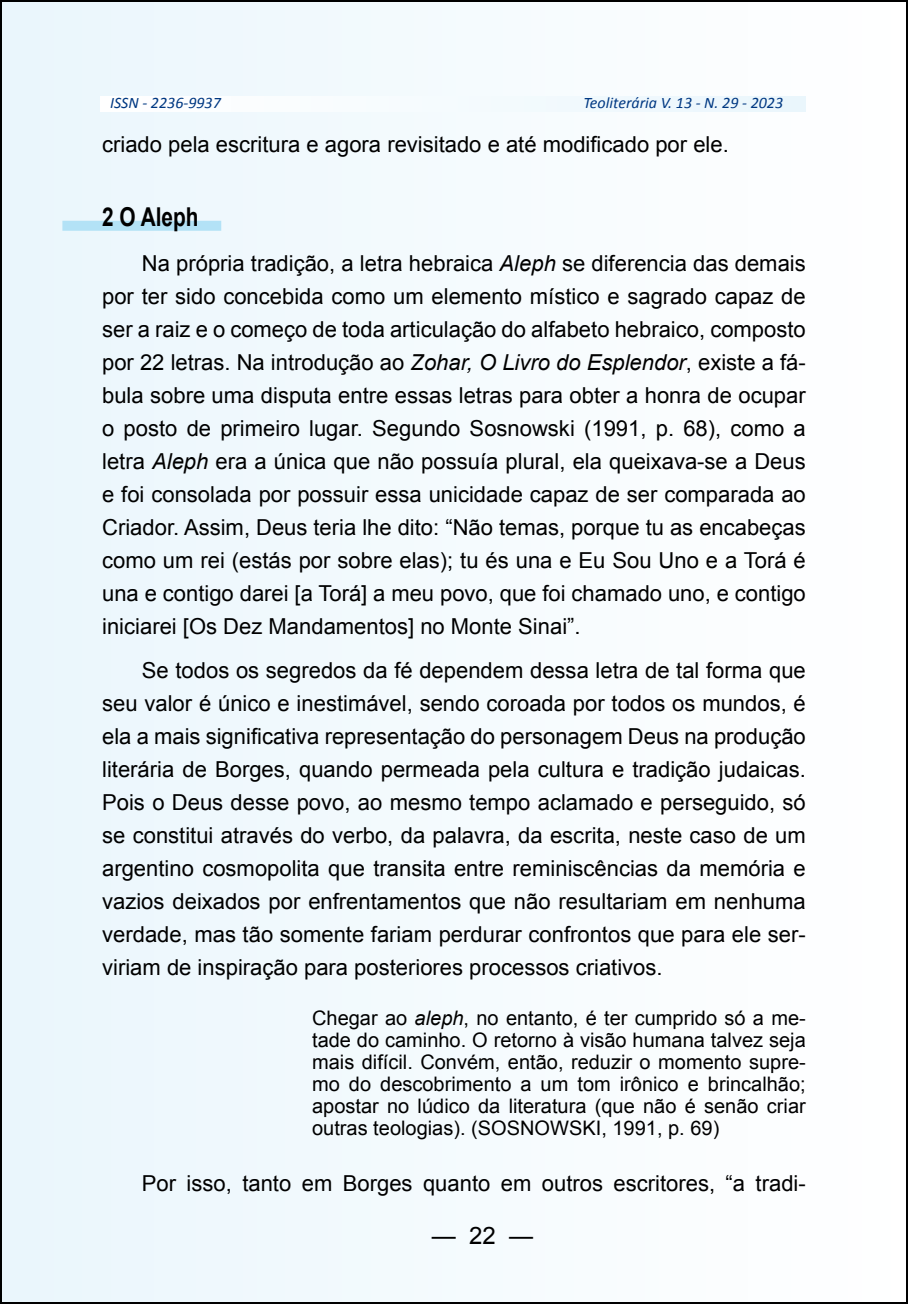
<style>
.page{position:relative;width:908px;height:1304px;background:#fff}
.page>*{position:absolute;margin:0;border:0;box-sizing:border-box;transform-origin:0 0}
.t1{font:700 26px "Arial";color:#000;scale:.8 1}
.t2{font:24px "Arial";color:#000}
.t3{font:22px/33px "Arial";color:#000;text-align:justify}
.t4{font:20px/22px "Arial";color:#000;text-align:justify}
.t5{font:italic 16px "Calibri";color:#003882}
.s1{font-style:italic}
</style>
<div class="page">
<div style="left:1px;top:1px;width:905px;height:1302px;background:#f4fbfe"></div>
<div style="left:62px;top:221px;width:159px;height:10px;background:#b3e2f6"></div>
<p class="t5" style="left:110px;top:92px;width:112px">ISSN - 2236-9937</p>
<p class="t5" style="left:583px;top:92px;width:201px">Teoliterária V. 13 - N. 29 - 2023</p>
<p class="t3" style="left:102px;top:128px;width:628px">criado pela escritura e agora revisitado e até modificado por ele.</p>
<p class="t1" style="left:102px;top:200px;width:122px">2 O Aleph</p>
<p class="t3" style="left:102px;top:247px;width:705px;text-indent:40px">Na própria tradição, a letra hebraica <span class="s1">Aleph</span> se diferencia das demais por ter sido concebida como um elemento místico e sagrado capaz de ser a raiz e o começo de toda articulação do alfabeto hebraico, composto por 22 letras. Na introdução ao <span class="s1">Zohar, O Livro do Esplendor</span>, existe a fá&shy;bula sobre uma disputa entre essas letras para obter a honra de ocupar o posto de primeiro lugar. Segundo Sosnowski (1991, p. 68), como a letra <span class="s1">Aleph</span> era a única que não possuía plural, ela queixava-se a Deus e foi consolada por possuir essa unicidade capaz de ser comparada ao Criador. Assim, Deus teria lhe dito: “Não temas, porque tu as encabeças como um rei (estás por sobre elas); tu és una e Eu Sou Uno e a Torá é una e contigo darei [a Torá] a meu povo, que foi chamado uno, e contigo iniciarei [Os Dez Mandamentos] no Monte Sinai”.</p>
<p class="t3" style="left:102px;top:654px;width:705px;text-indent:40px">Se todos os segredos da fé dependem dessa letra de tal forma que seu valor é único e inestimável, sendo coroada por todos os mundos, é ela a mais significativa representação do personagem Deus na produção literária de Borges, quando permeada pela cultura e tradição judaicas.<br>Pois o Deus desse povo, ao mesmo tempo aclamado e perseguido, só se constitui através do verbo, da palavra, da escrita, neste caso de um argentino cosmopolita que transita entre reminiscências da memória e vazios deixados por enfrentamentos que não resultariam em nenhuma verdade, mas tão somente fariam perdurar confrontos que para ele ser&shy;viriam de inspiração para posteriores processos criativos.</p>
<p class="t4" style="left:312px;top:1008px;width:495px">Chegar ao <span class="s1">aleph</span>, no entanto, é ter cumprido só a me&shy;tade do caminho. O retorno à visão humana talvez seja mais difícil. Convém, então, reduzir o momento supre&shy;mo do descobrimento a um tom irônico e brincalhão; apostar no lúdico da literatura (que não é senão criar outras teologias). (SOSNOWSKI, 1991, p. 69)</p>
<p class="t3" style="left:142px;top:1167px;width:665px">Por isso, tanto em Borges quanto em outros escritores, “a tradi-</p>
<p class="t2" style="left:431px;top:1219px;width:103px">— 22 —</p>
</div>
